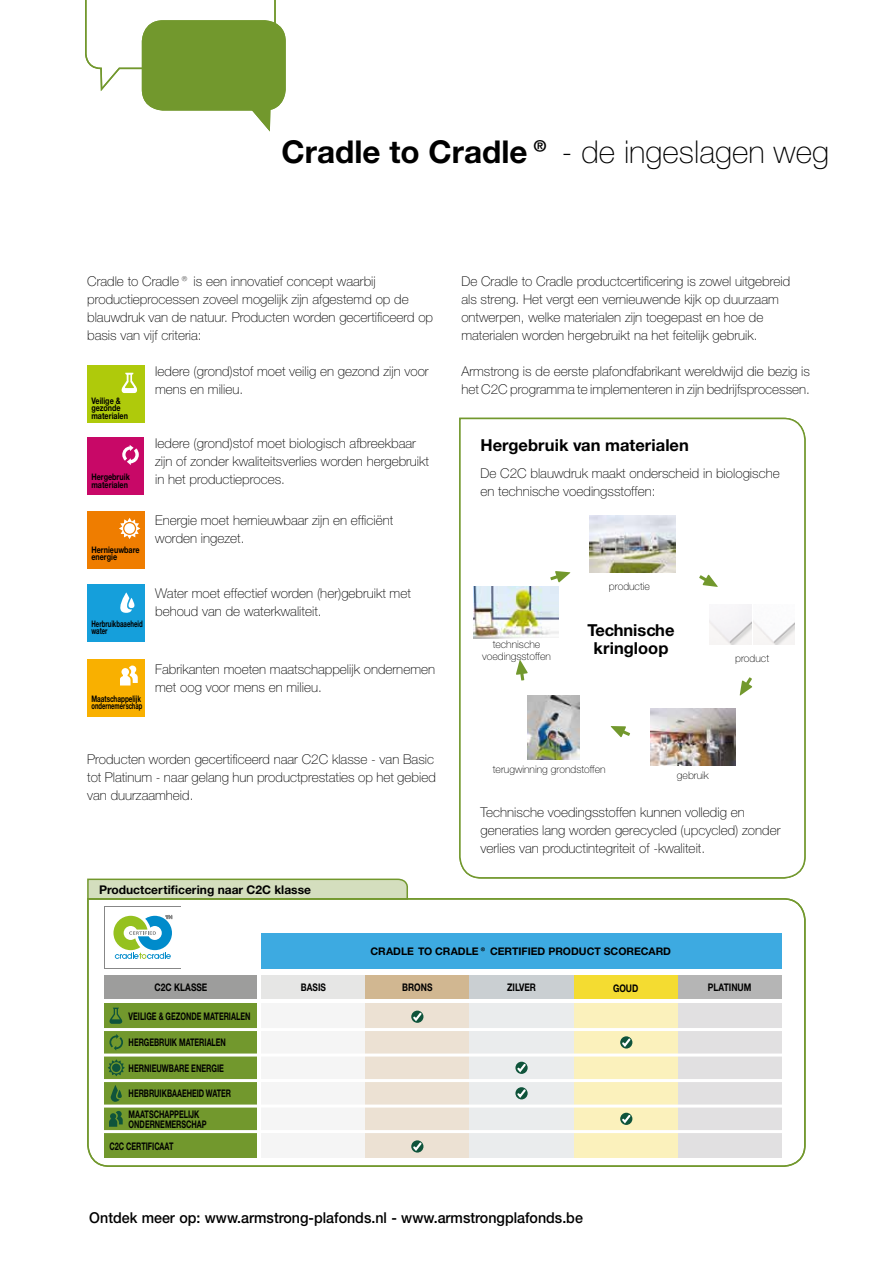
<style>
.page{position:relative;width:893px;height:1263px;background:#fff}
.page>*{position:absolute;margin:0;border:0;box-sizing:border-box;transform-origin:0 0}
.t1{font:100 31.5px "Helvetica Neue CE";color:#000}
.t2{font:700 16.5px/18px "Helvetica Neue CE";color:#000;text-align:center}
.t3{font:500 15px "Helvetica Neue";color:#000;scale:.95 1}
.t4{font:100 13.5px/18px "Helvetica Neue CE";color:#000}
.t5{font:700 12px "Helvetica Neue CE";color:#000}
.t6{font:700 10.5px/20.2px "Helvetica Neue CE";color:#000;scale:.69 1}
.t7{font:100 10.5px/12px "Helvetica Neue CE";color:#000;text-align:center}
.t8{font:700 10.5px "Helvetica Neue CE";color:#000}
.t9{font:700 10.5px "Helvetica Neue CE";color:#000;scale:.8 1}
.t10{font:700 10.5px "Helvetica Neue CE";color:#000;scale:.7 1}
.t11{font:700 9px/7.5px "Helvetica Neue CE";color:#000;scale:.8 1}
.t12{font:700 9px/7.5px "Helvetica Neue CE";color:#000;scale:.71 1}
.t13{font:700 9px/7.5px "Helvetica Neue CE";color:#000;scale:.67 1}
.s1{font-weight:700}
</style>
<div class="page">
<svg style="left:87px;top:878px;width:321px;height:19px;background:#ccd9b3"></svg>
<div style="left:87px;top:366px;width:57px;height:57px;background:#afca0b"></div>
<svg style="left:122px;top:373px;width:15px;height:20px"></svg>
<div style="left:87px;top:438px;width:57px;height:57px;background:#c80867"></div>
<svg style="left:122px;top:445px;width:17px;height:20px"></svg>
<div style="left:87px;top:512px;width:57px;height:57px;background:#ef7d00"></div>
<svg style="left:119px;top:518px;width:21px;height:21px"></svg>
<div style="left:87px;top:584px;width:57px;height:57px;background:#159fdb"></div>
<svg style="left:120px;top:592px;width:15px;height:21px"></svg>
<div style="left:88px;top:659px;width:57px;height:57px;background:#f9b000"></div>
<svg style="left:120px;top:665px;width:18px;height:20px"></svg>
<svg style="left:459px;top:417px;width:347px;height:462px"></svg>
<img style="left:650px;top:709px;width:86px;height:57px">
<img style="left:528px;top:695px;width:51px;height:64px">
<img style="left:473px;top:587px;width:86px;height:52px">
<img style="left:590px;top:515px;width:85px;height:57px">
<img style="left:709px;top:604px;width:42px;height:41px">
<img style="left:753px;top:604px;width:42px;height:41px">
<div style="left:142px;top:20px;width:144px;height:91px;background:#72982d;border-radius:21px"></div>
<svg style="left:85px;top:0;width:191px;height:131px"></svg>
<svg style="left:699px;top:575px;width:19px;height:12px"></svg>
<svg style="left:550px;top:571px;width:20px;height:11px"></svg>
<svg style="left:516px;top:660px;width:12px;height:20px"></svg>
<svg style="left:611px;top:726px;width:19px;height:11px"></svg>
<svg style="left:740px;top:677px;width:12px;height:19px"></svg>
<svg style="left:87px;top:897px;width:719px;height:270px"></svg>
<svg style="left:105px;top:906px;width:76px;height:62px"></svg>
<div style="left:105px;top:907px;width:76px;height:60px;background:#fff"></div>
<svg style="left:113px;top:916px;width:59px;height:43px"></svg>
<div style="left:105px;top:1003px;width:152px;height:155px;background:#72982d"></div>
<div style="left:261px;top:975px;width:104px;height:24px;background:#e6e6e5"></div>
<div style="left:261px;top:1003px;width:104px;height:155px;background:#f5f5f5"></div>
<div style="left:105px;top:975px;width:152px;height:24px;background:#9d9d9c"></div>
<div style="left:365px;top:976px;width:104px;height:23px;background:#d1b791"></div>
<div style="left:365px;top:1003px;width:104px;height:155px;background:#ece1d3"></div>
<div style="left:469px;top:976px;width:105px;height:23px;background:#cacfd2"></div>
<div style="left:469px;top:1003px;width:105px;height:155px;background:#eaeced"></div>
<div style="left:574px;top:976px;width:104px;height:23px;background:#f4dc31"></div>
<div style="left:574px;top:1003px;width:104px;height:155px;background:#fbf1bc"></div>
<div style="left:678px;top:976px;width:104px;height:23px;background:#b5b5b5"></div>
<div style="left:678px;top:1003px;width:104px;height:155px;background:#e1e0e1"></div>
<div style="left:261px;top:933px;width:521px;height:36px;background:#3daae1"></div>
<hr style="left:99px;top:1028px;width:690px;height:3px;background:#fff">
<hr style="left:99px;top:1053px;width:690px;height:3px;background:#fff">
<hr style="left:99px;top:1079px;width:690px;height:3px;background:#fff">
<hr style="left:99px;top:1104px;width:690px;height:3px;background:#fff">
<hr style="left:99px;top:1130px;width:690px;height:3px;background:#fff">
<svg style="left:109px;top:1008px;width:14px;height:16px"></svg>
<svg style="left:109px;top:1034px;width:14px;height:17px"></svg>
<svg style="left:108px;top:1059px;width:17px;height:17px"></svg>
<div style="left:112px;top:1063px;width:8px;height:9px;background:#0f543b;border-radius:50%"></div>
<svg style="left:111px;top:1085px;width:9px;height:17px"></svg>
<svg style="left:117px;top:1090px;width:5px;height:8px"></svg>
<svg style="left:109px;top:1111px;width:14px;height:16px"></svg>
<svg style="left:411px;top:1011px;width:12px;height:12px"></svg>
<svg style="left:620px;top:1036px;width:12px;height:13px"></svg>
<svg style="left:515px;top:1062px;width:13px;height:12px"></svg>
<svg style="left:515px;top:1087px;width:13px;height:12px"></svg>
<svg style="left:620px;top:1113px;width:12px;height:12px"></svg>
<svg style="left:411px;top:1140px;width:12px;height:13px"></svg>
<h1 class="t1" style="left:281px;top:134px;width:549px"><span class="s1">Cradle to Cradle®</span> - de ingeslagen weg</h1>
<p class="t4" style="left:87px;top:273px;width:347px">Cradle to Cradle® is een innovatief concept waarbij productieprocessen zoveel mogelijk zijn afgestemd op de blauwdruk van de natuur. Producten worden gecertificeerd op basis van vijf criteria:</p>
<p class="t4" style="left:155px;top:363px;width:275px">Iedere (grond)stof moet veilig en gezond zijn voor mens en milieu.</p>
<p class="t11" style="left:91px;top:397px;width:47px">Veilige &amp; gezonde materialen</p>
<p class="t11" style="left:91px;top:473px;width:50px">Hergebruik materialen</p>
<p class="t11" style="left:91px;top:546px;width:62px">Hernieuwbare energie</p>
<p class="t13" style="left:91px;top:620px;width:78px">Herbruikbaaeheid water</p>
<p class="t12" style="left:91px;top:695px;width:73px">Maatschappelijk ondernemerschap</p>
<p class="t4" style="left:155px;top:435px;width:275px">Iedere (grond)stof moet biologisch afbreekbaar zijn of zonder kwaliteitsverlies worden hergebruikt in het productieproces.</p>
<p class="t4" style="left:155px;top:511px;width:240px">Energie moet hernieuwbaar zijn en efficiënt worden ingezet.</p>
<p class="t4" style="left:155px;top:584px;width:257px">Water moet effectief worden (her)gebruikt met behoud van de waterkwaliteit.</p>
<p class="t4" style="left:155px;top:661px;width:281px">Fabrikanten moeten maatschappelijk ondernemen met oog voor mens en milieu.</p>
<p class="t4" style="left:87px;top:751px;width:350px">Producten worden gecertificeerd naar C2C klasse - van Basic tot Platinum - naar gelang hun productprestaties op het gebied van duurzaamheid.</p>
<p class="t5" style="left:99px;top:882px;width:213px">Productcertificering naar C2C klasse</p>
<p class="t4" style="left:461px;top:273px;width:330px">De Cradle to Cradle productcertificering is zowel uitgebreid als streng. Het vergt een vernieuwende kijk op duurzaam ontwerpen, welke materialen zijn toegepast en hoe de materialen worden hergebruikt na het feitelijk gebruik.</p>
<p class="t4" style="left:461px;top:363px;width:350px">Armstrong is de eerste plafondfabrikant wereldwijd die bezig is het C2C programma te implementeren in zijn bedrijfsprocessen.</p>
<p class="t2" style="left:480px;top:436px;width:210px">Hergebruik van materialen</p>
<p class="t4" style="left:480px;top:464px;width:301px">De C2C blauwdruk maakt onderscheid in biologische en technische voedingsstoffen:</p>
<p class="t7" style="left:482px;top:638px;width:70px">technische voedingsstoffen</p>
<p class="t7" style="left:609px;top:580px;width:43px">productie</p>
<p class="t2" style="left:588px;top:621px;width:88px">Technische kringloop</p>
<p class="t7" style="left:735px;top:652px;width:35px">product</p>
<p class="t7" style="left:493px;top:764px;width:114px">terugwinning grondstoffen</p>
<p class="t7" style="left:677px;top:769px;width:33px">gebruik</p>
<p class="t4" style="left:480px;top:803px;width:301px">Technische voedingsstoffen kunnen volledig en generaties lang worden gerecycled (upcycled) zonder verlies van productintegriteit of -kwaliteit.</p>
<p class="t9" style="left:155px;top:981px;width:67px">C2C KLASSE</p>
<p class="t6" style="left:129px;top:1006px;width:178px">VEILIGE &amp; GEZONDE MATERIALEN</p>
<p class="t6" style="left:129px;top:1032px;width:143px">HERGEBRUIK MATERIALEN</p>
<p class="t10" style="left:129px;top:1061px;width:138px">HERNIEUWBARE ENERGIE</p>
<p class="t6" style="left:129px;top:1084px;width:150px">HERBRUIKBAAEHEID WATER<br>MAATSCHAPPELIJK</p>
<p class="t6" style="left:109px;top:1114px;width:142px;line-height:21.6px;text-indent:19px">ONDERNEMERSCHAP<br>C2C CERTIFICAAT</p>
<p class="t8" style="left:370px;top:945px;width:302px">CRADLE TO CRADLE® CERTIFIED PRODUCT SCORECARD</p>
<p class="t9" style="left:301px;top:981px;width:33px">BASIS</p>
<p class="t9" style="left:402px;top:981px;width:39px">BRONS</p>
<p class="t9" style="left:507px;top:981px;width:37px">ZILVER</p>
<p class="t9" style="left:613px;top:981px;width:33px">GOUD</p>
<p class="t9" style="left:708px;top:981px;width:56px">PLATINUM</p>
<p class="t3" style="left:89px;top:1209px;width:521px">Ontdek meer op: www.armstrong-plafonds.nl - www.armstrongplafonds.be</p>
</div>
